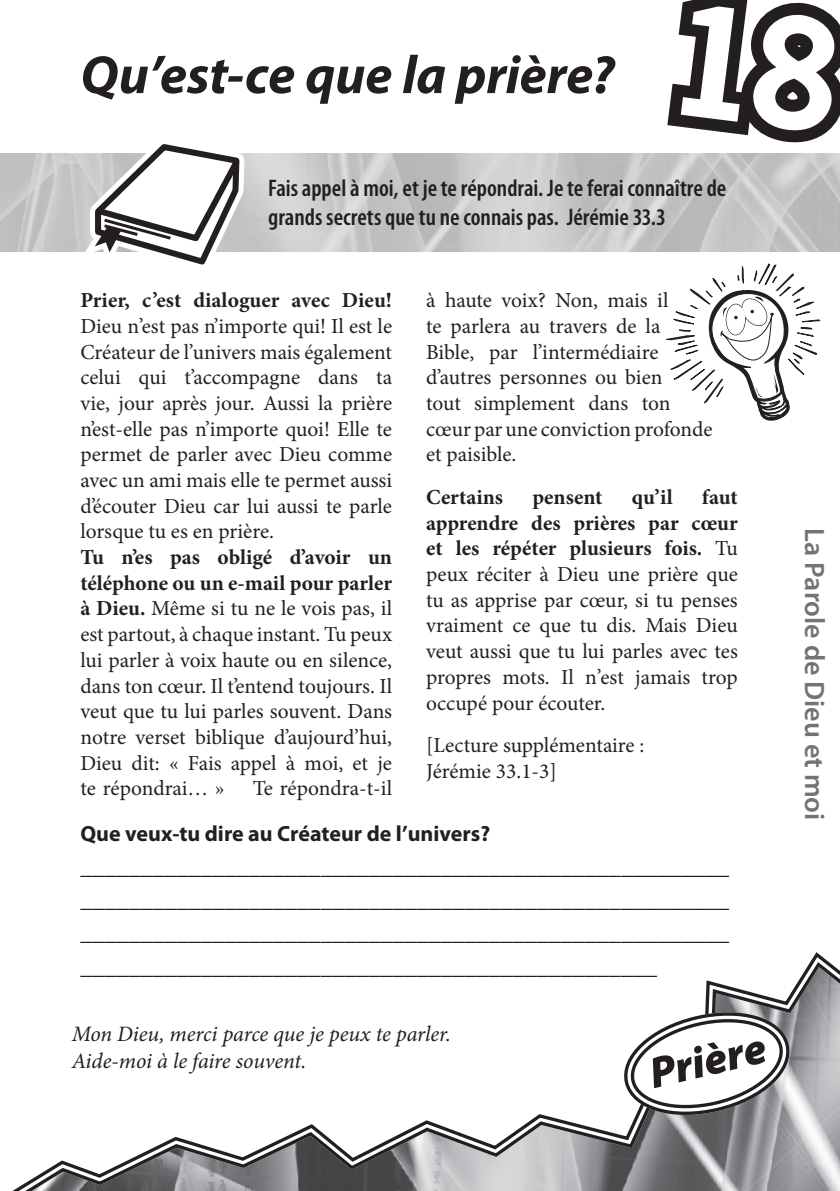
<style>
.page{position:relative;width:840px;height:1191px;background:#fff}
.page>*{position:absolute;margin:0;border:0;box-sizing:border-box;transform-origin:0 0}
.t1{font:italic 700 54px "Myriad Pro";letter-spacing:-.005em;color:#231f20}
.t2{font:italic 900 44px "Myriad Pro";color:#231f20}
.t3{font:600 28px "Myriad Pro";color:#727376}
.t4{font:24px "Minion Pro";color:#231f20}
.t5{font:600 condensed 24px/28.8px "Myriad Pro";color:#231f20}
.t6{font:italic 22px "Minion Pro";letter-spacing:-.005em;color:#231f20}
.t7{font:700 22px "Myriad Pro";color:#231f20}
.t8{font:21.4px/25.6px "Minion Pro";letter-spacing:-.005em;color:#231f20;text-align:justify}
.t9{font:700 21.4px "Minion Pro";color:#231f20}
.s1{font-weight:700}
</style>
<div class="page">
<svg style="left:12px;top:959px;width:827px;height:232px"></svg>
<svg style="left:666px;top:263px;width:154px;height:158px"></svg>
<img style="left:0;top:153px;width:839px;height:99px">
<svg style="left:620px;top:1007px;width:172px;height:113px"></svg>
<svg style="left:82px;top:144px;width:163px;height:121px"></svg>
<svg style="left:653px;top:0;width:187px;height:160px"></svg>
<p class="t1" style="left:80px;top:45px;width:535px">Qu’est-ce que la prière?</p>
<p class="t5" style="left:268px;top:174px;width:459px">Fais appel à moi, et je te répondrai. Je te ferai connaître de grands secrets que tu ne connais pas. Jérémie 33.3</p>
<p class="t8" style="left:80px;top:288px;width:313px"><span class="s1">Prier, c’est dialoguer avec Dieu!<br></span>Dieu n’est pas n’importe qui! Il est le Créateur de l’univers mais également celui qui t’accompagne dans ta vie, jour après jour. Aussi la prière n’est-elle pas n’importe quoi! Elle te permet de parler avec Dieu comme avec un ami mais elle te permet aussi d’écouter Dieu car lui aussi te parle lorsque tu es en prière.</p>
<p class="t8" style="left:80px;top:544px;width:313px"><span class="s1">Tu n’es pas obligé d’avoir un téléphone ou un e-mail pour parler à Dieu.</span> Même si tu ne le vois pas, il est partout, à chaque instant. Tu peux lui parler à voix haute ou en silence, dans ton cœur. Il t’entend toujours. Il veut que tu lui parles souvent. Dans notre verset biblique d’aujourd’hui, Dieu dit: « Fais appel à moi, et je te répondrai… »</p>
<p class="t8" style="left:252px;top:775px;width:141px">Te répondra-t-il</p>
<p class="t8" style="left:426px;top:288px;width:288px;text-align:left">à haute voix? Non, mais il<br>te parlera au travers de la<br>Bible, par l’intermédiaire d’autres personnes ou bien<br>tout simplement dans ton cœur par une conviction profonde et paisible.</p>
<p class="t9" style="left:426px;top:482px;width:78px">Certains</p>
<p class="t9" style="left:532px;top:482px;width:72px">pensent</p>
<p class="t9" style="left:631px;top:482px;width:42px">qu’il</p>
<p class="t8" style="left:426px;top:484px;width:313px;text-indent:276px"><span class="s1">faut apprendre des prières par cœur et les répéter plusieurs fois.</span> Tu peux réciter à Dieu une prière que tu as apprise par cœur, si tu penses vraiment ce que tu dis. Mais Dieu veut aussi que tu lui parles avec tes propres mots. Il n’est jamais trop occupé pour écouter.</p>
<p class="t8" style="left:426px;top:732px;width:220px">[Lecture supplémentaire :</p>
<p class="t8" style="left:426px;top:758px;width:132px">Jérémie 33.1-3]</p>
<p class="t7" style="left:80px;top:821px;width:411px">Que veux-tu dire au Créateur de l’univers?</p>
<p class="t4" style="left:80px;top:850px;width:649px">______________________________________________________</p>
<p class="t4" style="left:80px;top:883px;width:649px">______________________________________________________</p>
<p class="t4" style="left:80px;top:916px;width:649px">______________________________________________________</p>
<p class="t4" style="left:80px;top:949px;width:577px">________________________________________________</p>
<p class="t6" style="left:72px;top:1019px;width:380px">Mon Dieu, merci parce que je peux te parler.</p>
<p class="t6" style="left:72px;top:1045px;width:236px">Aide-moi à le faire souvent.</p>
<p class="t2" style="left:644px;top:1049px;width:120px;rotate:-13deg">Prière</p>
<p class="t3" style="left:829px;top:528px;width:293px;rotate:90deg">La Parole de Dieu et moi</p>
</div>
